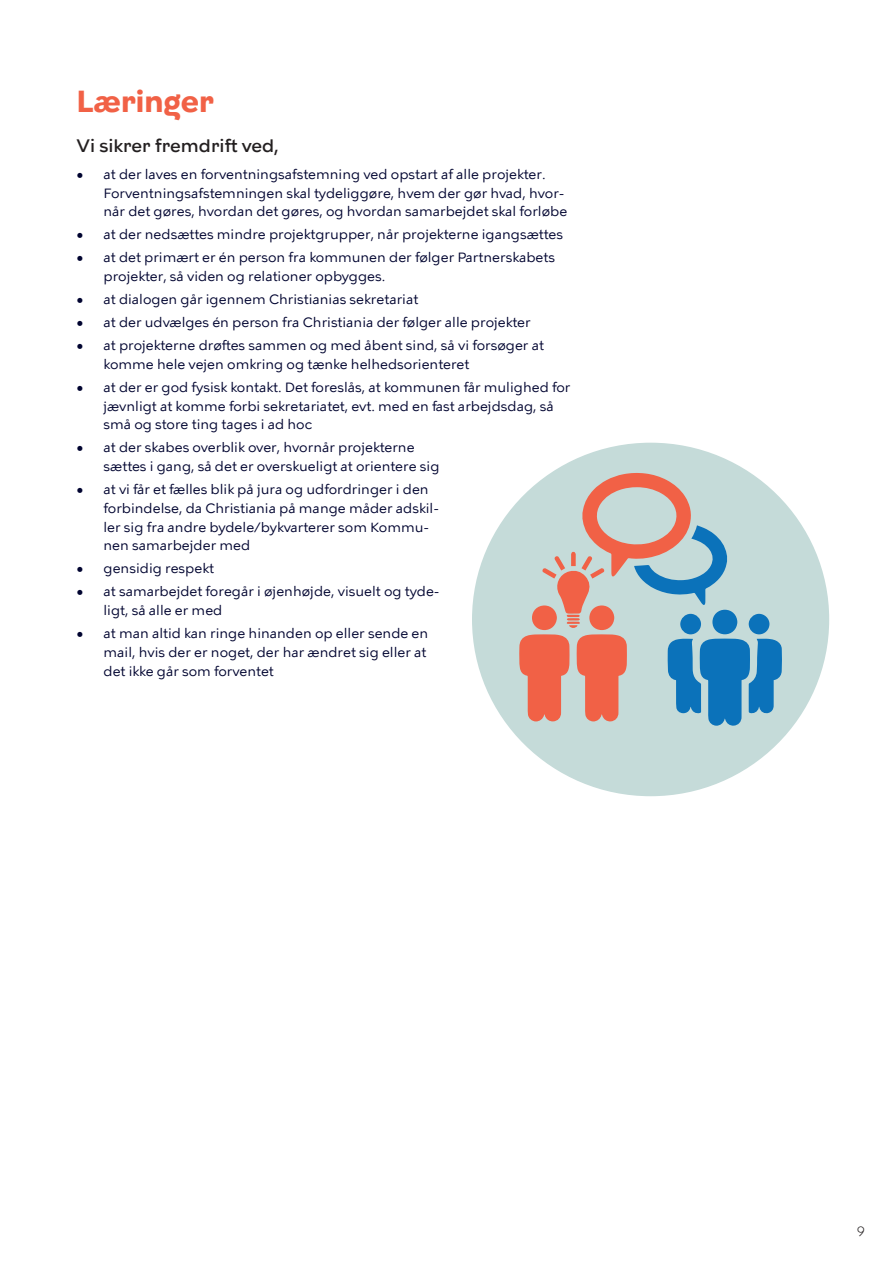
<style>
.page{position:relative;width:893px;height:1263px;background:#fff}
.page>*{position:absolute;margin:0;border:0;box-sizing:border-box;transform-origin:0 0}
.t1{font:700 30px "KBH";color:#f16146}
.t2{font:500 18px "KBH";color:#231f20}
.t3{font:13.5px/18.8px "KBH Tekst";color:#000430}
.t4{font:300 13.5px "KBH";color:#231f20}
</style>
<div class="page">
<div style="left:472px;top:443px;width:357px;height:353px;background:#c5dbd9;border-radius:50%"></div>
<svg style="left:668px;top:638px;width:114px;height:88px"></svg>
<div style="left:712px;top:610px;width:25px;height:24px;background:#0b72ba;border-radius:50%"></div>
<div style="left:749px;top:614px;width:20px;height:20px;background:#0b72ba;border-radius:50%"></div>
<div style="left:680px;top:614px;width:21px;height:20px;background:#0b72ba;border-radius:50%"></div>
<svg style="left:519px;top:634px;width:50px;height:88px"></svg>
<div style="left:532px;top:605px;width:25px;height:25px;background:#f16146;border-radius:50%"></div>
<svg style="left:542px;top:473px;width:185px;height:155px"></svg>
<svg style="left:577px;top:634px;width:50px;height:88px"></svg>
<div style="left:589px;top:605px;width:25px;height:25px;background:#f16146;border-radius:50%"></div>
<h1 class="t1" style="left:77px;top:89px;width:139px">Læringer</h1>
<h2 class="t2" style="left:77px;top:134px;width:204px">Vi sikrer fremdrift ved,</h2>
<p class="t3" style="left:104px;top:165px;width:465px;text-indent:-27px">• at der laves en forventningsafstemning ved opstart af alle projekter.<br>Forventningsafstemningen skal tydeliggøre, hvem der gør hvad, hvor&shy;når det gøres, hvordan det gøres, og hvordan samarbejdet skal forløbe</p>
<p class="t3" style="left:77px;top:226px;width:488px">• at der nedsættes mindre projektgrupper, når projekterne igangsættes</p>
<p class="t3" style="left:104px;top:249px;width:453px;text-indent:-27px">• at det primært er én person fra kommunen der følger Partnerskabets projekter, så viden og relationer opbygges.</p>
<p class="t3" style="left:77px;top:291px;width:343px">• at dialogen går igennem Christianias sekretariat</p>
<p class="t3" style="left:77px;top:314px;width:456px">• at der udvælges én person fra Christiania der følger alle projekter</p>
<p class="t3" style="left:104px;top:337px;width:442px;text-indent:-27px">• at projekterne drøftes sammen og med åbent sind, så vi forsøger at komme hele vejen omkring og tænke helhedsorienteret</p>
<p class="t3" style="left:104px;top:378px;width:468px;text-indent:-27px">• at der er god fysisk kontakt. Det foreslås, at kommunen får mulighed for jævnligt at komme forbi sekretariatet, evt. med en fast arbejdsdag, så små og store ting tages i ad hoc</p>
<p class="t3" style="left:104px;top:439px;width:337px;text-indent:-27px">• at der skabes overblik over, hvornår projekterne sættes i gang, så det er overskueligt at orientere sig</p>
<p class="t3" style="left:104px;top:481px;width:337px;text-indent:-27px">• at vi får et fælles blik på jura og udfordringer i den forbindelse, da Christiania på mange måder adskil&shy;ler sig fra andre bydele/bykvarterer som Kommu&shy;nen samarbejder med</p>
<p class="t3" style="left:77px;top:560px;width:139px">• gensidig respekt</p>
<p class="t3" style="left:104px;top:583px;width:338px;text-indent:-27px">• at samarbejdet foregår i øjenhøjde, visuelt og tyde&shy;ligt, så alle er med</p>
<p class="t3" style="left:104px;top:625px;width:326px;text-indent:-27px">• at man altid kan ringe hinanden op eller sende en mail, hvis der er noget, der har ændret sig eller at det ikke går som forventet</p>
<p class="t4" style="left:857px;top:1226px;width:10px">9</p>
</div>
